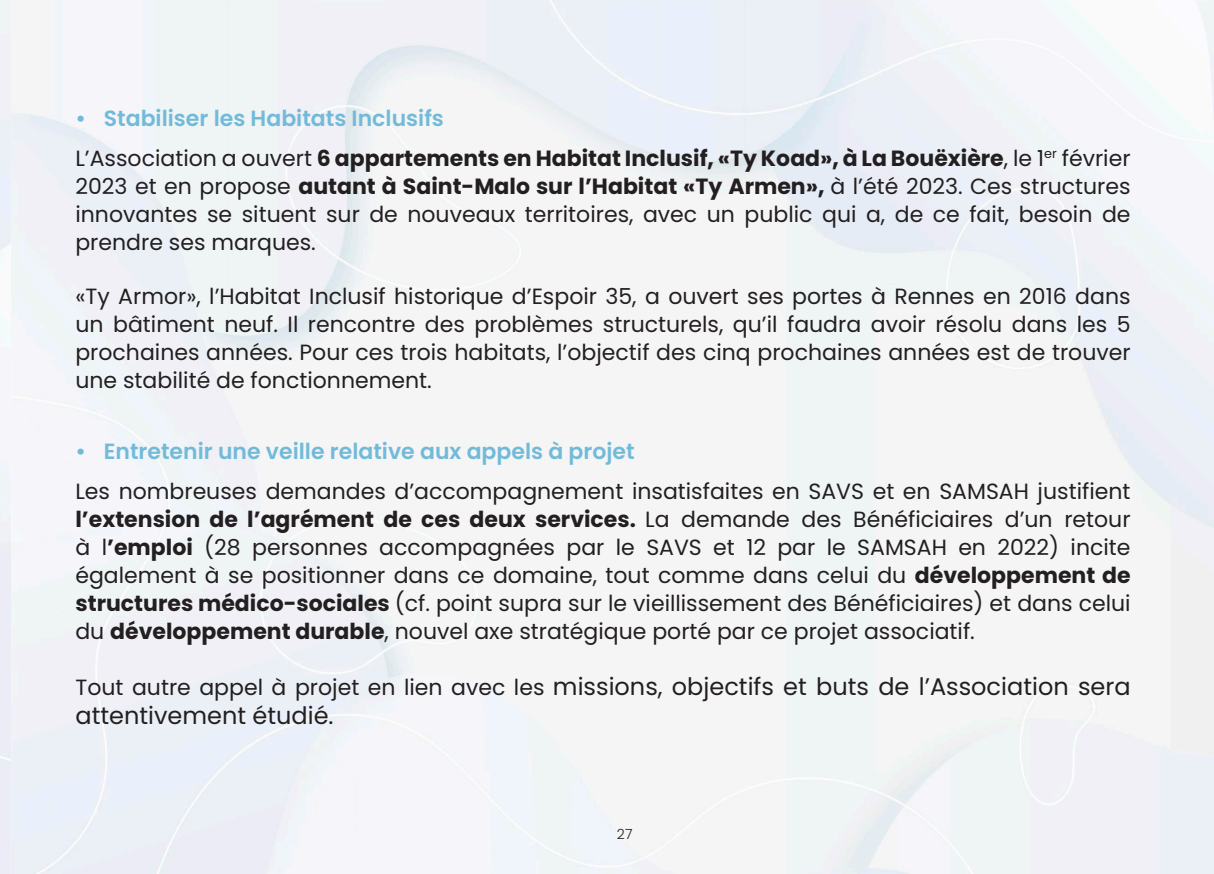
<style>
.page{position:relative;width:1214px;height:874px;background:#fff}
.page>*{position:absolute;margin:0;border:0;box-sizing:border-box;transform-origin:0 0}
.t1{font:24px/28.8px "Poppins";color:#231f20}
.t2{font:22px/28px "Poppins";color:#231f20;text-align:justify}
.t3{font:600 22px "Poppins";color:#72bad9}
.t4{font:300 14px "Poppins";color:#231f20}
.s1{font-weight:700}
.s2{font-size:22px}
</style>
<div class="page">
<p class="t3" style="left:75px;top:105px;width:370px">• Stabiliser les Habitats Inclusifs</p>
<p class="t2" style="left:75px;top:144px;width:1056px">L’Association a ouvert <span class="s1">6 appartements en Habitat Inclusif, «Ty Koad», à La Bouëxière</span>, le 1<sup>er</sup> février 2023 et en propose <span class="s1">autant à Saint-Malo sur l’Habitat «Ty Armen»,</span> à l’été 2023. Ces structures innovantes se situent sur de nouveaux territoires, avec un public qui a, de ce fait, besoin de prendre ses marques.</p>
<p class="t2" style="left:75px;top:282px;width:1056px">«Ty Armor», l’Habitat Inclusif historique d’Espoir 35, a ouvert ses portes à Rennes en 2016 dans un bâtiment neuf. Il rencontre des problèmes structurels, qu’il faudra avoir résolu dans les 5 prochaines années. Pour ces trois habitats, l’objectif des cinq prochaines années est de trouver une stabilité de fonctionnement.</p>
<p class="t3" style="left:75px;top:438px;width:560px">• Entretenir une veille relative aux appels à projet</p>
<p class="t2" style="left:75px;top:477px;width:1056px">Les nombreuses demandes d’accompagnement insatisfaites en SAVS et en SAMSAH justifient <span class="s1">l’extension de l’agrément de ces deux services.</span> La demande des Bénéficiaires d’un retour à l<span class="s1">’emploi</span> (28 personnes accompagnées par le SAVS et 12 par le SAMSAH en 2022) incite également à se positionner dans ce domaine, tout comme dans celui du <span class="s1">développement de structures médico-sociales</span> (cf. point supra sur le vieillissement des Bénéficiaires) et dans celui du <span class="s1">développement durable</span>, nouvel axe stratégique porté par ce projet associatif.</p>
<p class="t1" style="left:75px;top:672px;width:1056px"><span class="s2">Tout autre appel à projet en lien avec les</span> missions, objectifs et buts de l’Association sera attentivement étudié.</p>
<p class="t4" style="left:617px;top:825px;width:17px">27</p>
</div>
